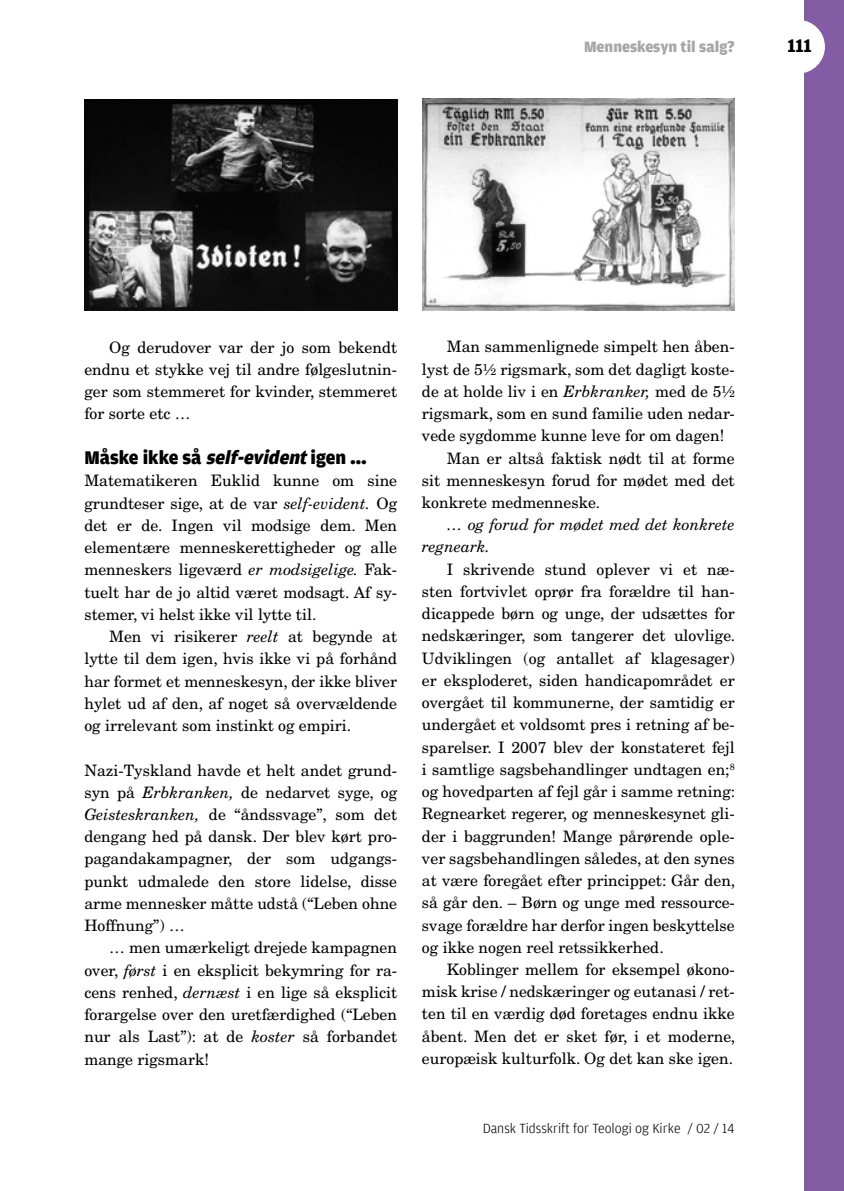
<style>
.page{position:relative;width:844px;height:1191px;background:#fff}
.page>*{position:absolute;margin:0;border:0;box-sizing:border-box;transform-origin:0 0}
.t1{font:900 19.25px "Amplitude";color:#000}
.t2{font:700 19.25px "Amplitude";color:#000}
.t3{font:15.75px/22.2px "New Century Schlbk";color:#000;text-align:justify}
.t4{font:italic 15.75px/22.2px "New Century Schlbk";color:#000}
.t5{font:900 15.75px "Amplitude";color:#a7a7a8}
.t6{font:300 14px "Amplitude";color:#000}
.s1{font-style:italic}
</style>
<div class="page">
<img style="left:84px;top:99px;width:313px;height:211px">
<img style="left:422px;top:98px;width:312px;height:212px">
<div style="left:804px;top:0;width:39px;height:1191px;background:#835ca3"></div>
<div style="left:771px;top:20px;width:53px;height:54px;background:#fff;border-radius:50%"></div>
<p class="t5" style="left:584px;top:38px;width:152px">Menneskesyn til salg?</p>
<p class="t2" style="left:787px;top:35px;width:26px">111</p>
<p class="t3" style="left:84px;top:336px;width:314px;text-indent:25px">Og derudover var der jo som bekendt endnu et stykke vej til andre følgeslutnin&shy;ger som stemmeret for kvinder, stemmeret for sorte etc …</p>
<p class="t1" style="left:84px;top:447px;width:284px">Måske ikke så <span class="s1">self-evident</span>igen …</p>
<p class="t3" style="left:84px;top:470px;width:314px">Matematikeren Euklid kunne om sine grundteser sige, at de var <span class="s1">self-evident.</span> Og det er de. Ingen vil modsige dem. Men elementære menneskerettigheder og alle menneskers ligeværd <span class="s1">er modsigelige.</span> Fak&shy;tuelt har de jo altid været modsagt. Af sy&shy;stemer, vi helst ikke vil lytte til.</p>
<p class="t3" style="left:84px;top:625px;width:314px;text-indent:25px">Men vi risikerer <span class="s1">reelt</span> at begynde at lytte til dem igen, hvis ikke vi på forhånd har formet et menneskesyn, der ikke bliver hylet ud af den, af noget så overvældende og irrelevant som instinkt og empiri.</p>
<p class="t3" style="left:84px;top:758px;width:314px">Nazi-Tyskland havde et helt andet grund&shy;syn på <span class="s1">Erbkranken,</span> de nedarvet syge, og <span class="s1">Geisteskranken,</span> de “åndssvage”, som det dengang hed på dansk. Der blev kørt pro&shy;pagandakampagner, der som udgangs&shy;punkt udmalede den store lidelse, disse arme mennesker måtte udstå (“Leben ohne Hoffnung”) …</p>
<p class="t3" style="left:84px;top:936px;width:314px;text-indent:25px">… men umærkeligt drejede kampagnen over, <span class="s1">først</span> i en eksplicit bekymring for ra&shy;cens renhed, <span class="s1">dernæst</span> i en lige så eksplicit forargelse over den uretfærdighed (“Leben nur als Last”): at de <span class="s1">koster</span> så forbandet mange rigsmark!</p>
<p class="t3" style="left:446px;top:336px;width:289px">Man sammenlignede simpelt hen åben-</p>
<p class="t3" style="left:422px;top:358px;width:314px">lyst de 5½ rigsmark, som det dagligt koste-</p>
<p class="t3" style="left:422px;top:380px;width:314px">de at holde liv i en <span class="s1">Erbkranker,</span> med de 5½</p>
<p class="t3" style="left:422px;top:402px;width:314px">rigsmark, som en sund familie uden nedar-</p>
<p class="t3" style="left:422px;top:424px;width:304px">vede sygdomme kunne leve for om dagen!</p>
<p class="t3" style="left:446px;top:447px;width:289px">Man er altså faktisk nødt til at forme</p>
<p class="t3" style="left:422px;top:469px;width:314px">sit menneskesyn forud for mødet med det</p>
<p class="t3" style="left:422px;top:491px;width:179px">konkrete medmenneske.</p>
<p class="t4" style="left:422px;top:513px;width:314px;text-indent:25px">… og forud for mødet med det konkrete regneark.</p>
<p class="t3" style="left:422px;top:558px;width:315px;text-indent:25px">I skrivende stund oplever vi et næ&shy;sten fortvivlet oprør fra forældre til han&shy;dicappede børn og unge, der udsættes for nedskæringer, som tangerer det ulovlige.<br>Udviklingen (og antallet af klagesager) er eksploderet, siden handicapområdet er overgået til kommunerne, der samtidig er undergået et voldsomt pres i retning af be&shy;sparelser. I 2007 blev der konstateret fejl i samtlige sagsbehandlinger undtagen en;<sup>8 </sup>og hovedparten af fejl går i samme retning:<br>Regnearket regerer, og menneskesynet gli&shy;der i baggrunden! Mange pårørende ople&shy;ver sagsbehandlingen således, at den synes at være foregået efter princippet: Går den, så går den. – Børn og unge med ressource&shy;svage forældre har derfor ingen beskyttelse og ikke nogen reel retssikkerhed.</p>
<p class="t3" style="left:422px;top:958px;width:315px;text-indent:25px">Koblinger mellem for eksempel økono&shy;misk krise / nedskæringer og eutanasi / ret&shy;ten til en værdig død foretages endnu ikke åbent. Men det er sket før, i et moderne, europæisk kulturfolk. Og det kan ske igen.</p>
<p class="t6" style="left:482px;top:1120px;width:253px">Dansk Tidsskrift for Teologi og Kirke / 02 / 14</p>
</div>
